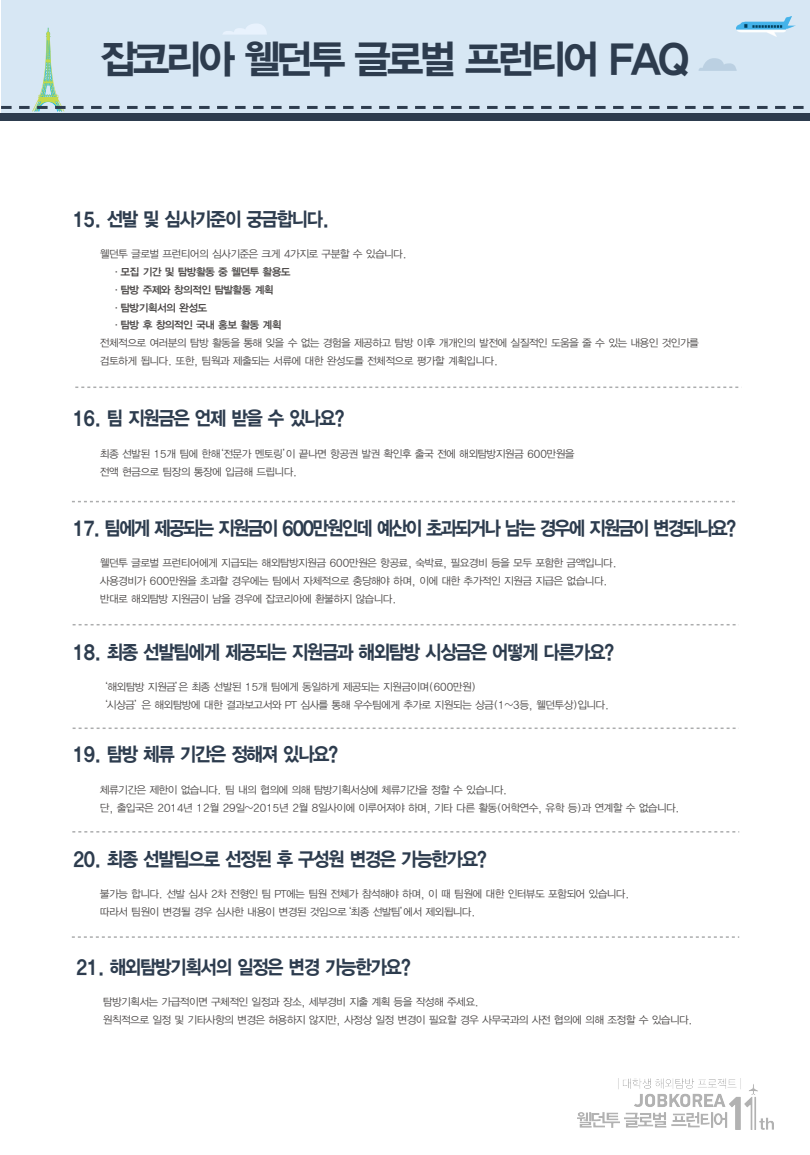
<style>
.page{position:relative;width:810px;height:1155px;background:#fff}
.page>*{position:absolute;margin:0;border:0;box-sizing:border-box;transform-origin:0 0}
.t1{font:39.75px "YGO35";letter-spacing:-.18em;color:#2d3c4e}
.t2{font:19.5px "YGO35";letter-spacing:-.15em;color:#2d3c4e;scale:.91 1}
.t3{font:19.5px "YGO35";letter-spacing:-.18em;color:#2d3c4e;scale:.91 1}
.t4{font:10.5px/17.9px "YGO32";letter-spacing:-.13em;color:#4c4948}
.t5{font:10.5px/17.9px "YGO34";letter-spacing:-.13em;color:#4c4948}
.s1{font-family:"YGO33"}
</style>
<div class="page">
<div style="left:1px;top:1px;width:809px;height:112px;background:#d7e7f4"></div>
<div style="left:0;top:113px;width:810px;height:8px;background:#2d3c4e"></div>
<svg style="left:1px;top:24px;width:803px;height:87px"></svg>
<img style="left:737px;top:17px;width:59px;height:19px">
<img style="left:577px;top:1079px;width:197px;height:50px">
<svg style="left:75px;top:387px;width:664px;height:1px"></svg>
<svg style="left:72px;top:501px;width:663px;height:1px"></svg>
<svg style="left:72px;top:831px;width:667px;height:2px"></svg>
<svg style="left:72px;top:936px;width:667px;height:2px"></svg>
<svg style="left:73px;top:728px;width:666px;height:1px"></svg>
<svg style="left:73px;top:624px;width:666px;height:1px"></svg>
<h1 class="t1" style="left:99px;top:36px;width:595px">잡코리아 웰던투 글로벌 프런티어 FAQ</h1>
<h2 class="t2" style="left:72px;top:208px;width:285px">15. 선발 및 심사기준이 궁금합니다.</h2>
<p class="t4" style="left:100px;top:245px;width:309px">웰던투 글로벌 프런티어의 심사기준은 크게 4가지로 구분할 수 있습니다.</p>
<p class="t5" style="left:111px;top:263px;width:181px"><span class="s1">·</span>모집 기간 및 탐방활동 중 웰던투 활용도 <span class="s1">·</span>탐방 주제와 창의적인 탐발활동 계획 <span class="s1">·</span>탐방기획서의 완성도<br><span class="s1">·</span>탐방 후 창의적인 국내 홍보 활동 계획</p>
<p class="t4" style="left:100px;top:334px;width:601px">전체적으로 여러분의 탐방 활동을 통해 잊을 수 없는 경험을 제공하고 탐방 이후 개개인의 발전에 실질적인 도움을 줄 수 있는 내용인 것인가를 검토하게 됩니다. 또한, 팀웍과 제출되는 서류에 대한 완성도를 전체적으로 평가할 계획입니다.</p>
<h2 class="t2" style="left:72px;top:407px;width:302px">16. 팀 지원금은 언제 받을 수 있나요?</h2>
<p class="t4" style="left:100px;top:445px;width:477px">최종 선발된 15개 팀에 한해‘전문가 멘토링’이 끝나면 항공권 발권 확인후 출국 전에 해외탐방지원금 600만원을 전액 현금으로 팀장의 통장에 입금해 드립니다.</p>
<h2 class="t3" style="left:72px;top:517px;width:732px">17. 팀에게 제공되는 지원금이 600만원인데 예산이 초과되거나 남는 경우에 지원금이 변경되나요?</h2>
<p class="t4" style="left:100px;top:555px;width:519px">웰던투 글로벌 프런티어에게 지급되는 해외탐방지원금 600만원은 항공료, 숙박료, 필요경비 등을 모두 포함한 금액입니다. 사용경비가 600만원을 초과할 경우에는 팀에서 자체적으로 충당해야 하며, 이에 대한 추가적인 지원금 지급은 없습니다. 반대로 해외탐방 지원금이 남을 경우에 잡코리아에 환불하지 않습니다.</p>
<h2 class="t2" style="left:72px;top:641px;width:598px">18. 최종 선발팀에게 제공되는 지원금과 해외탐방 시상금은 어떻게 다른가요?</h2>
<p class="t4" style="left:98px;top:678px;width:514px">‘해외탐방 지원금’은 최종 선발된 15개 팀에게 동일하게 제공되는 지원금이며(600만원)<br>‘시상금’은 해외탐방에 대한 결과보고서와 PT 심사를 통해 우수팀에게 추가로 지원되는 상금(1~3등, 웰던투상)입니다.</p>
<h2 class="t2" style="left:72px;top:743px;width:295px">19. 탐방 체류 기간은 정해져 있나요?</h2>
<p class="t4" style="left:100px;top:781px;width:582px">체류기간은 제한이 없습니다. 팀 내의 협의에 의해 탐방기획서상에 체류기간을 정할 수 있습니다.<br>단, 출입국은 2014년 12월 29일~2015년 2월 8일사이에 이루어져야 하며, 기타 다른 활동(어학연수, 유학 등)과 연계할 수 없습니다.</p>
<h2 class="t2" style="left:72px;top:848px;width:459px">20. 최종 선발팀으로 선정된 후 구성원 변경은 가능한가요?</h2>
<p class="t4" style="left:100px;top:885px;width:532px">불가능 합니다. 선발 심사 2차 전형인 팀 PT에는 팀원 전체가 참석해야 하며, 이 때 팀원에 대한 인터뷰도 포함되어 있습니다. 따라서 팀원이 변경될 경우 심사한 내용이 변경된 것임으로‘최종 선발팀’에서 제외됩니다.</p>
<h2 class="t2" style="left:75px;top:956px;width:371px">21. 해외탐방기획서의 일정은 변경 가능한가요?</h2>
<p class="t4" style="left:103px;top:993px;width:592px">탐방기획서는 가급적이면 구체적인 일정과 장소, 세부경비 지출 계획 등을 작성해 주세요.<br>원칙적으로 일정 및 기타사항의 변경은 허용하지 않지만, 사정상 일정 변경이 필요할 경우 사무국과의 사전 협의에 의해 조정할 수 있습니다.</p>
</div>
